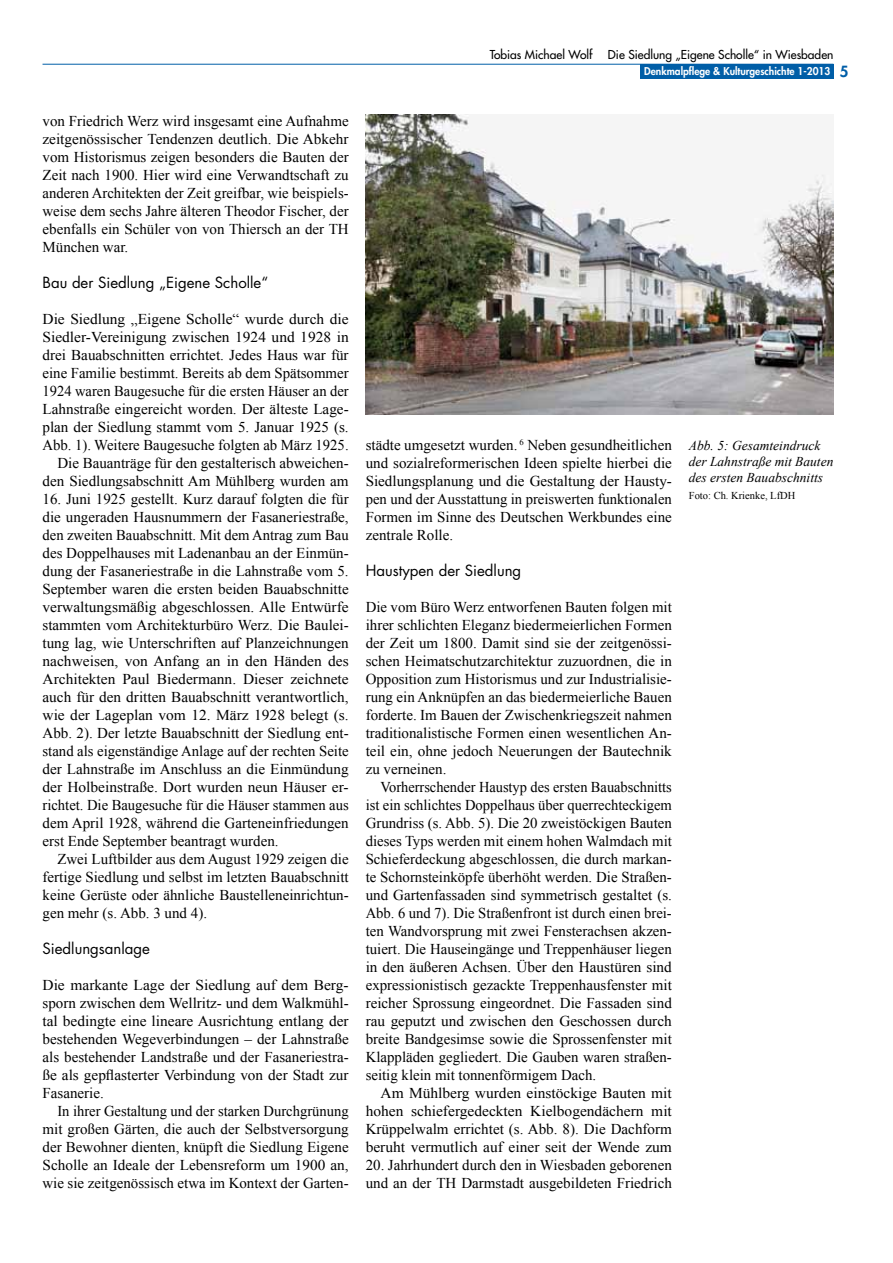
<style>
.page{position:relative;width:893px;height:1263px;background:#fff}
.page>*{position:absolute;margin:0;border:0;box-sizing:border-box;transform-origin:0 0}
.t1{font:15px/18px "Times New Roman";color:#000;text-align:justify}
.t2{font:15px/18px "Times New Roman";color:#000;text-align:justify;scale:.96 1}
.t3{font:15px "Futura";color:#000}
.t4{font:italic 13.5px/16.2px "Times New Roman";color:#000}
.t5{font:12px "Futura";color:#000}
.t6{font:800 10.5px "Futura";color:#fff}
.t7{font:10.5px "Times New Roman";color:#000}
.s1{font-size:15px;color:#005ea8}
</style>
<div class="page">
<div style="left:640px;top:64px;width:193px;height:15px;background:#005ea7"></div>
<hr style="left:43px;top:64px;width:790px;height:1px;background:#005ea8">
<img style="left:366px;top:115px;width:467px;height:299px">
<p class="t1" style="left:43px;top:112px;width:308px">von Friedrich Werz wird insgesamt eine Aufnahme zeitgenössischer Tendenzen deutlich. Die Abkehr vom Historismus zeigen besonders die Bauten der Zeit nach 1900. Hier wird eine Verwandtschaft zu anderen Architekten der Zeit greifbar, wie beispiels&shy;weise dem sechs Jahre älteren Theodor Fischer, der ebenfalls ein Schüler von von Thiersch an der TH München war.</p>
<p class="t3" style="left:43px;top:272px;width:227px">Bau der Siedlung „Eigene Scholle“</p>
<p class="t1" style="left:43px;top:310px;width:308px;text-align:right">Die Siedlung „Eigene Scholle“ wurde durch die Siedler-Vereinigung zwischen 1924 und 1928 in drei Bauabschnitten errichtet. Jedes Haus war für eine Familie bestimmt. Bereits ab dem Spätsommer 1924 waren Baugesuche für die ersten Häuser an der Lahnstraße eingereicht worden. Der älteste Lage&shy;plan der Siedlung stammt vom 5. Januar 1925 (s.<br>Abb. 1). Weitere Baugesuche folgten ab März 1925.<br>Die Bauanträge für den gestalterisch abweichen&shy;den Siedlungsabschnitt Am Mühlberg wurden am</p>
<p class="t1" style="left:43px;top:490px;width:308px">16. Juni 1925 gestellt. Kurz darauf folgten die für die ungeraden Hausnummern der Fasaneriestraße, den zweiten Bauabschnitt. Mit dem Antrag zum Bau des Doppelhauses mit Ladenanbau an der Einmün&shy;dung der Fasaneriestraße in die Lahnstraße vom 5.<br>September waren die ersten beiden Bauabschnitte verwaltungsmäßig abgeschlossen. Alle Entwürfe stammten vom Architekturbüro Werz. Die Baulei&shy;tung lag, wie Unterschriften auf Planzeichnungen nachweisen, von Anfang an in den Händen des Architekten Paul Biedermann. Dieser zeichnete auch für den dritten Bauabschnitt verantwortlich, wie der Lageplan vom 12. März 1928 belegt (s.<br>Abb. 2). Der letzte Bauabschnitt der Siedlung ent&shy;stand als eigenständige Anlage auf der rechten Seite der Lahnstraße im Anschluss an die Einmündung der Holbeinstraße. Dort wurden neun Häuser er&shy;richtet. Die Baugesuche für die Häuser stammen aus dem April 1928, während die Garteneinfriedungen erst Ende September beantragt wurden.</p>
<p class="t1" style="left:43px;top:850px;width:308px;text-indent:15px">Zwei Luftbilder aus dem August 1929 zeigen die fertige Siedlung und selbst im letzten Bauabschnitt keine Gerüste oder ähnliche Baustelleneinrichtun&shy;gen mehr (s. Abb. 3 und 4).</p>
<p class="t3" style="left:43px;top:938px;width:109px">Siedlungsanlage</p>
<p class="t1" style="left:43px;top:976px;width:308px">Die markante Lage der Siedlung auf dem Berg&shy;sporn zwischen dem Wellritz- und dem Walkmühl&shy;tal bedingte eine lineare Ausrichtung entlang der bestehenden Wegeverbindungen – der Lahnstraße als bestehender Landstraße und der Fasaneriestra&shy;ße als gepflasterter Verbindung von der Stadt zur Fasanerie.</p>
<p class="t1" style="left:43px;top:1102px;width:308px;text-indent:15px">In ihrer Gestaltung und der starken Durchgrünung mit großen Gärten, die auch der Selbstversorgung der Bewohner dienten, knüpft die Siedlung Eigene Scholle an Ideale der Lebensreform um 1900 an, wie sie zeitgenössisch etwa im Kontext der Garten-</p>
<p class="t5" style="left:490px;top:46px;width:104px">Tobias Michael Wolf</p>
<p class="t5" style="left:608px;top:46px;width:227px">Die Siedlung „Eigene Scholle“ in Wiesbaden</p>
<p class="t6" style="left:644px;top:64px;width:206px">Denkmalpflege &amp; Kulturgeschichte 1-2013 <span class="s1">5</span></p>
<p class="t1" style="left:366px;top:436px;width:308px">städte umgesetzt wurden. <sup>6</sup> Neben gesundheitlichen und sozialreformerischen Ideen spielte hierbei die Siedlungsplanung und die Gestaltung der Hausty&shy;pen und der Ausstattung in preiswerten funktionalen Formen im Sinne des Deutschen Werkbundes eine zentrale Rolle.</p>
<p class="t3" style="left:366px;top:560px;width:157px">Haustypen der Siedlung</p>
<p class="t1" style="left:366px;top:598px;width:308px">Die vom Büro Werz entworfenen Bauten folgen mit ihrer schlichten Eleganz biedermeierlichen Formen der Zeit um 1800. Damit sind sie der zeitgenössi&shy;schen Heimatschutzarchitektur zuzuordnen, die in Opposition zum Historismus und zur Industrialisie&shy;rung ein Anknüpfen an das biedermeierliche Bauen forderte. Im Bauen der Zwischenkriegszeit nahmen traditionalistische Formen einen wesentlichen An&shy;teil ein, ohne jedoch Neuerungen der Bautechnik zu verneinen.</p>
<p class="t2" style="left:366px;top:778px;width:320px;text-indent:15px">Vorherrschender Haustyp des ersten Bauabschnitts ist ein schlichtes Doppelhaus über querrechteckigem Grundriss (s. Abb. 5). Die 20 zweistöckigen Bauten dieses Typs werden mit einem hohen Walmdach mit Schieferdeckung abgeschlossen, die durch markan&shy;te Schornsteinköpfe überhöht werden. Die Straßen&shy;und Gartenfassaden sind symmetrisch gestaltet (s.<br>Abb. 6 und 7). Die Straßenfront ist durch einen brei&shy;ten Wandvorsprung mit zwei Fensterachsen akzen&shy;tuiert. Die Hauseingänge und Treppenhäuser liegen in den äußeren Achsen. Über den Haustüren sind expressionistisch gezackte Treppenhausfenster mit reicher Sprossung eingeordnet. Die Fassaden sind rau geputzt und zwischen den Geschossen durch breite Bandgesimse sowie die Sprossenfenster mit Klappläden gegliedert. Die Gauben waren straßen&shy;seitig klein mit tonnenförmigem Dach.</p>
<p class="t1" style="left:366px;top:1084px;width:308px;text-indent:15px">Am Mühlberg wurden einstöckige Bauten mit hohen schiefergedeckten Kielbogendächern mit Krüppelwalm errichtet (s. Abb. 8). Die Dachform beruht vermutlich auf einer seit der Wende zum</p>
<p class="t1" style="left:366px;top:1156px;width:308px">20. Jahrhundert durch den in Wiesbaden geborenen und an der TH Darmstadt ausgebildeten Friedrich</p>
<p class="t4" style="left:689px;top:437px;width:146px">Abb. 5: Gesamteindruck der Lahnstraße mit Bauten des ersten Bauabschnitts</p>
<p class="t7" style="left:689px;top:488px;width:108px">Foto: Ch. Krienke, LfDH</p>
</div>
